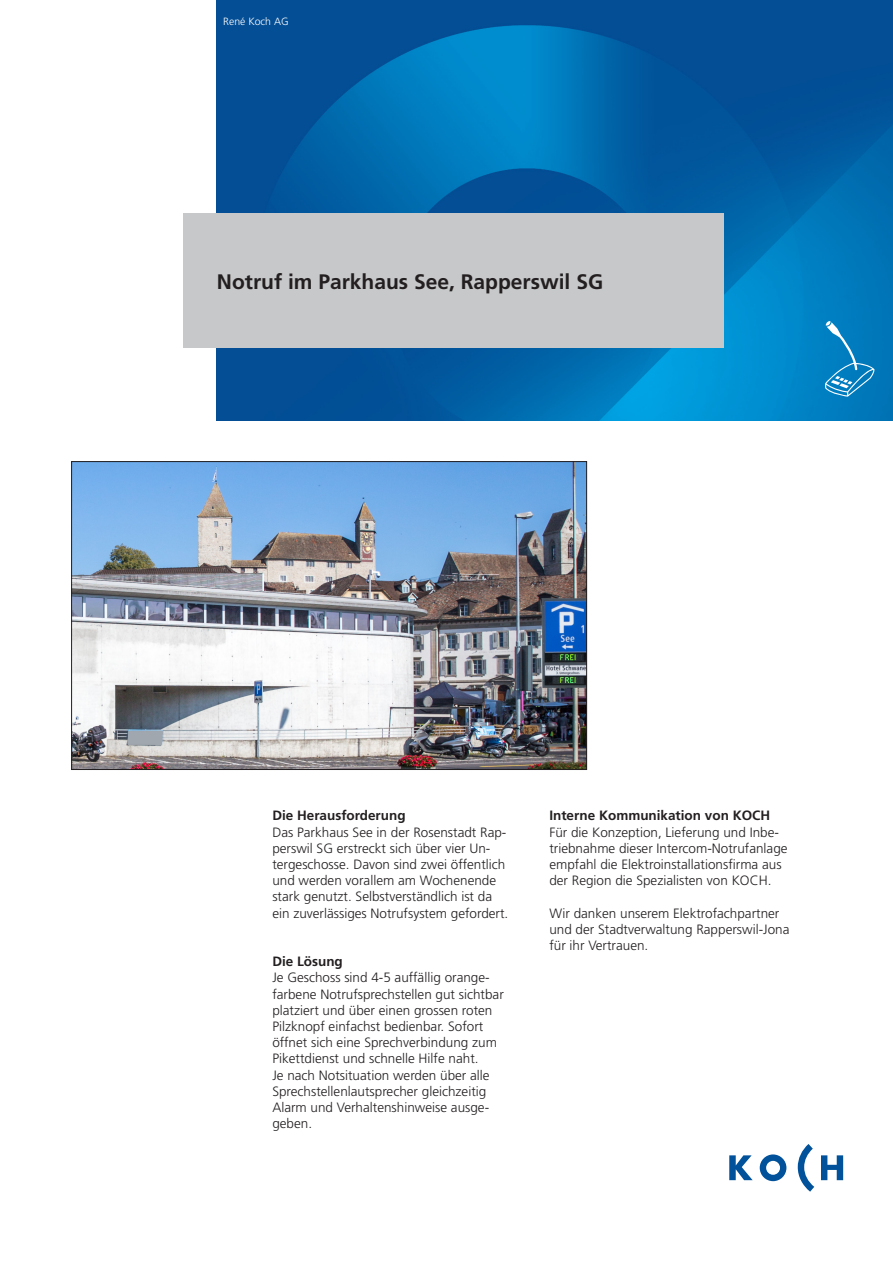
<style>
.page{position:relative;width:893px;height:1263px;background:#fff}
.page>*{position:absolute;margin:0;border:0;box-sizing:border-box;transform-origin:0 0}
.t1{font:700 21px "Frutiger LT Std";color:#231f20}
.t2{font:300 13.5px/16.2px "Frutiger LT Std";color:#231f20}
.t3{font:700 13.5px "Frutiger LT Std";color:#231f20}
.t4{font:300 10.5px "Frutiger LT Std";color:#fff}
</style>
<div class="page">
<img style="left:216px;top:0;width:677px;height:421px">
<div style="left:183px;top:214px;width:541px;height:134px;background:#c7c8ca"></div>
<svg style="left:825px;top:321px;width:49px;height:76px;background:#1f8bc5"></svg>
<img style="left:73px;top:463px;width:512px;height:305px">
<div style="left:71px;top:461px;width:516px;height:309px;border:1px solid #231f20"></div>
<svg style="left:729px;top:1155px;width:24px;height:25px"></svg>
<svg style="left:821px;top:1155px;width:22px;height:25px"></svg>
<svg style="left:760px;top:1154px;width:26px;height:27px"></svg>
<svg style="left:798px;top:1144px;width:16px;height:48px"></svg>
<p class="t4" style="left:223px;top:15px;width:67px">René Koch AG</p>
<p class="t1" style="left:217px;top:269px;width:388px">Notruf im Parkhaus See, Rapperswil SG</p>
<p class="t3" style="left:272px;top:808px;width:135px">Die Herausforderung</p>
<p class="t2" style="left:272px;top:824px;width:237px">Das Parkhaus See in der Rosenstadt Rap&shy;perswil SG erstreckt sich über vier Un&shy;tergeschosse. Davon sind zwei öffentlich und werden vorallem am Wochenende stark genutzt. Selbstverständlich ist da ein zuverlässiges Notrufsystem gefordert.</p>
<p class="t3" style="left:272px;top:954px;width:72px">Die Lösung</p>
<p class="t2" style="left:272px;top:970px;width:233px">Je Geschoss sind 4-5 auffällig orange&shy;farbene Notrufsprechstellen gut sichtbar platziert und über einen grossen roten Pilzknopf einfachst bedienbar. Sofort öffnet sich eine Sprechverbindung zum Pikettdienst und schnelle Hilfe naht.<br>Je nach Notsituation werden über alle Sprechstellenlautsprecher gleichzeitig Alarm und Verhaltenshinweise ausge&shy;geben.</p>
<p class="t3" style="left:549px;top:808px;width:222px">Interne Kommunikation von KOCH</p>
<p class="t2" style="left:549px;top:824px;width:240px">Für die Konzeption, Lieferung und Inbe&shy;triebnahme dieser Intercom-Notrufanlage empfahl die Elektroinstallationsfirma aus der Region die Spezialisten von KOCH.</p>
<p class="t2" style="left:549px;top:905px;width:242px">Wir danken unserem Elektrofachpartner und der Stadtverwaltung Rapperswil-Jona für ihr Vertrauen.</p>
</div>
